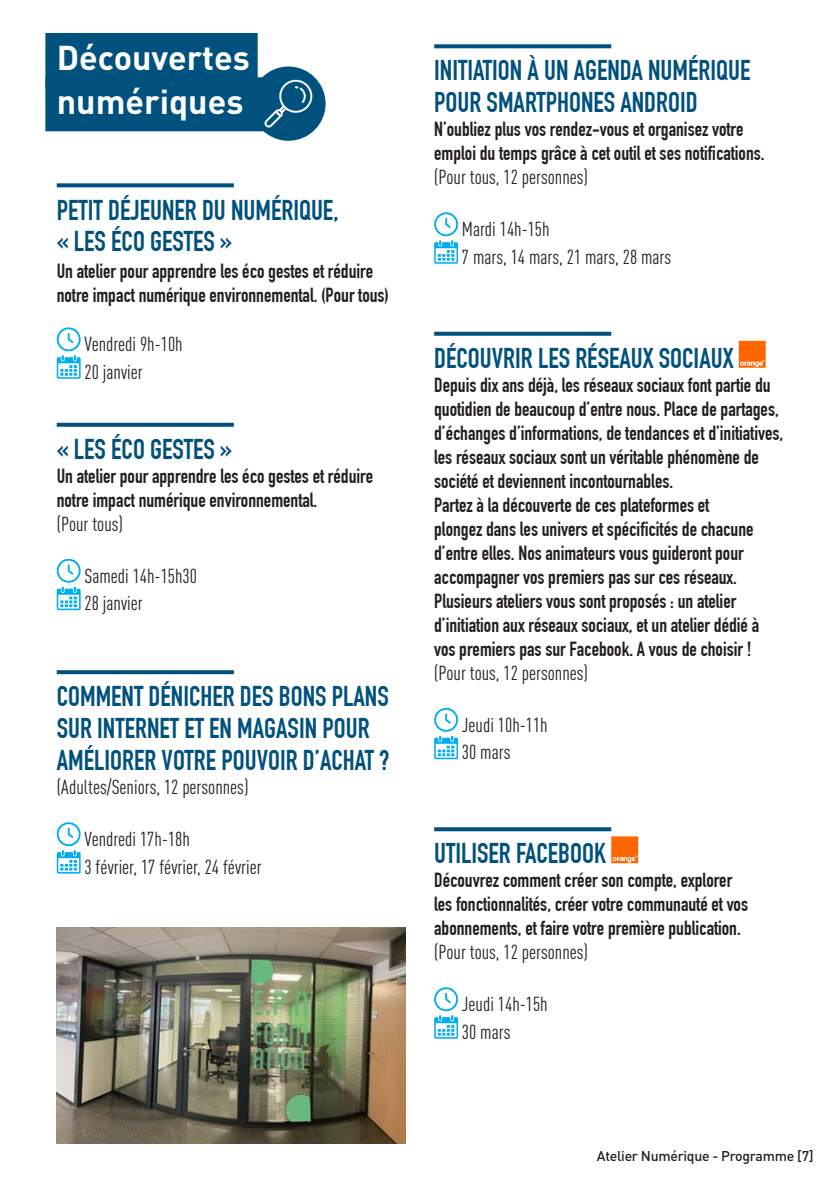
<style>
.page{position:relative;width:840px;height:1191px;background:#fff}
.page>*{position:absolute;margin:0;border:0;box-sizing:border-box;transform-origin:0 0}
.H1_-_Découvertes{font:700 34px "DIN Pro";color:#fff}
.H2_-_Découvertes{font:700 28px/32px "DIN Condensed";color:#00517d}
.Descriptions{font:700 28px/31.6px "DIN Condensed";color:#00517d}
.Descriptions-2{font:700 20px/24px "DIN Condensed";color:#231f20}
.t1{font:20px "DIN Cond";color:#231f20}
.t2{font:500 14px "DIN Pro";letter-spacing:-.02em;color:#231f20}
</style>
<div class="page">
<div style="left:45px;top:33px;width:212px;height:54px;background:#00517d"></div>
<div style="left:45px;top:77px;width:258px;height:54px;background:#00517d"></div>
<div style="left:251px;top:66px;width:74px;height:75px;background:#00517d;border-radius:50%"></div>
<svg style="left:264px;top:80px;width:48px;height:48px"></svg>
<svg style="left:57px;top:183px;width:177px;height:4px"></svg>
<svg style="left:57px;top:327px;width:24px;height:52px"></svg>
<svg style="left:57px;top:423px;width:177px;height:4px"></svg>
<svg style="left:57px;top:558px;width:24px;height:52px"></svg>
<svg style="left:57px;top:670px;width:177px;height:4px"></svg>
<svg style="left:57px;top:822px;width:24px;height:51px"></svg>
<svg style="left:434px;top:44px;width:177px;height:4px"></svg>
<svg style="left:434px;top:212px;width:24px;height:52px"></svg>
<svg style="left:434px;top:332px;width:177px;height:4px"></svg>
<svg style="left:738px;top:341px;width:27px;height:27px"></svg>
<svg style="left:434px;top:707px;width:24px;height:52px"></svg>
<svg style="left:434px;top:827px;width:177px;height:4px"></svg>
<svg style="left:611px;top:836px;width:26px;height:27px"></svg>
<svg style="left:434px;top:987px;width:24px;height:51px"></svg>
<img style="left:57px;top:927px;width:348px;height:216px">
<p class="H1_-_Découvertes" style="left:57px;top:29px;width:219px">Découvertes s</p>
<p class="H1_-_Découvertes" style="left:57px;top:74px;width:188px">numériques</p>
<p class="Descriptions" style="left:57px;top:194px;width:283px">PETIT DÉJEUNER DU NUMÉRIQUE, « LES ÉCO GESTES »</p>
<p class="Descriptions-2" style="left:57px;top:259px;width:333px">Un atelier pour apprendre les éco gestes et réduire notre impact numérique environnemental. (Pour tous)</p>
<p class="t1" style="left:84px;top:332px;width:100px">Vendredi 9h-10h</p>
<p class="t1" style="left:84px;top:360px;width:60px">20 janvier</p>
<p class="H2_-_Découvertes" style="left:57px;top:433px;width:177px">« LES ÉCO GESTES »</p>
<p class="Descriptions-2" style="left:57px;top:464px;width:318px">Un atelier pour apprendre les éco gestes et réduire notre impact numérique environnemental.</p>
<p class="t1" style="left:57px;top:512px;width:68px">(Pour tous)</p>
<p class="t1" style="left:84px;top:564px;width:114px">Samedi 14h-15h30</p>
<p class="t1" style="left:84px;top:591px;width:60px">28 janvier</p>
<p class="H2_-_Découvertes" style="left:57px;top:680px;width:334px">COMMENT DÉNICHER DES BONS PLANS<br>SUR INTERNET ET EN MAGASIN POUR<br>AMÉLIORER VOTRE POUVOIR D’ACHAT ?</p>
<p class="t1" style="left:57px;top:775px;width:193px">(Adultes/Seniors, 12 personnes)</p>
<p class="t1" style="left:84px;top:827px;width:107px">Vendredi 17h-18h</p>
<p class="t1" style="left:84px;top:855px;width:178px">3 février, 17 février, 24 février</p>
<p class="H2_-_Découvertes" style="left:434px;top:55px;width:317px">INITIATION À UN AGENDA NUMÉRIQUE<br>POUR SMARTPHONES ANDROID</p>
<p class="Descriptions-2" style="left:434px;top:117px;width:332px">N’oubliez plus vos rendez-vous et organisez votre emploi du temps grâce à cet outil et ses notifications.</p>
<p class="t1" style="left:434px;top:166px;width:155px">(Pour tous, 12 personnes)</p>
<p class="t1" style="left:461px;top:217px;width:89px">Mardi 14h-15h</p>
<p class="t1" style="left:461px;top:245px;width:211px">7 mars, 14 mars, 21 mars, 28 mars</p>
<p class="H2_-_Découvertes" style="left:434px;top:342px;width:301px">DÉCOUVRIR LES RÉSEAUX SOCIAUX</p>
<p class="Descriptions-2" style="left:434px;top:373px;width:350px">Depuis dix ans déjà, les réseaux sociaux font partie du quotidien de beaucoup d’entre nous. Place de partages, d’échanges d’informations, de tendances et d’initiatives, les réseaux sociaux sont un véritable phénomène de société et deviennent incontournables.</p>
<p class="Descriptions-2" style="left:434px;top:493px;width:321px">Partez à la découverte de ces plateformes et plongez dans les univers et spécificités de chacune d’entre elles. Nos animateurs vous guideront pour accompagner vos premiers pas sur ces réseaux.</p>
<p class="Descriptions-2" style="left:434px;top:589px;width:326px">Plusieurs ateliers vous sont proposés : un atelier d’initiation aux réseaux sociaux, et un atelier dédié à vos premiers pas sur Facebook. A vous de choisir !</p>
<p class="t1" style="left:434px;top:661px;width:155px">(Pour tous, 12 personnes)</p>
<p class="t1" style="left:461px;top:713px;width:87px">Jeudi 10h-11h</p>
<p class="t1" style="left:461px;top:740px;width:50px">30 mars</p>
<p class="H2_-_Découvertes" style="left:434px;top:837px;width:173px">UTILISER FACEBOOK</p>
<p class="Descriptions-2" style="left:434px;top:868px;width:315px">Découvrez comment créer son compte, explorer les fonctionnalités, créer votre communauté et vos abonnements, et faire votre première publication.</p>
<p class="t1" style="left:434px;top:940px;width:155px">(Pour tous, 12 personnes)</p>
<p class="t1" style="left:461px;top:992px;width:87px">Jeudi 14h-15h</p>
<p class="t1" style="left:461px;top:1020px;width:50px">30 mars</p>
<p class="t2" style="left:596px;top:1144px;width:218px">Atelier Numérique - Programme [7]</p>
</div>
